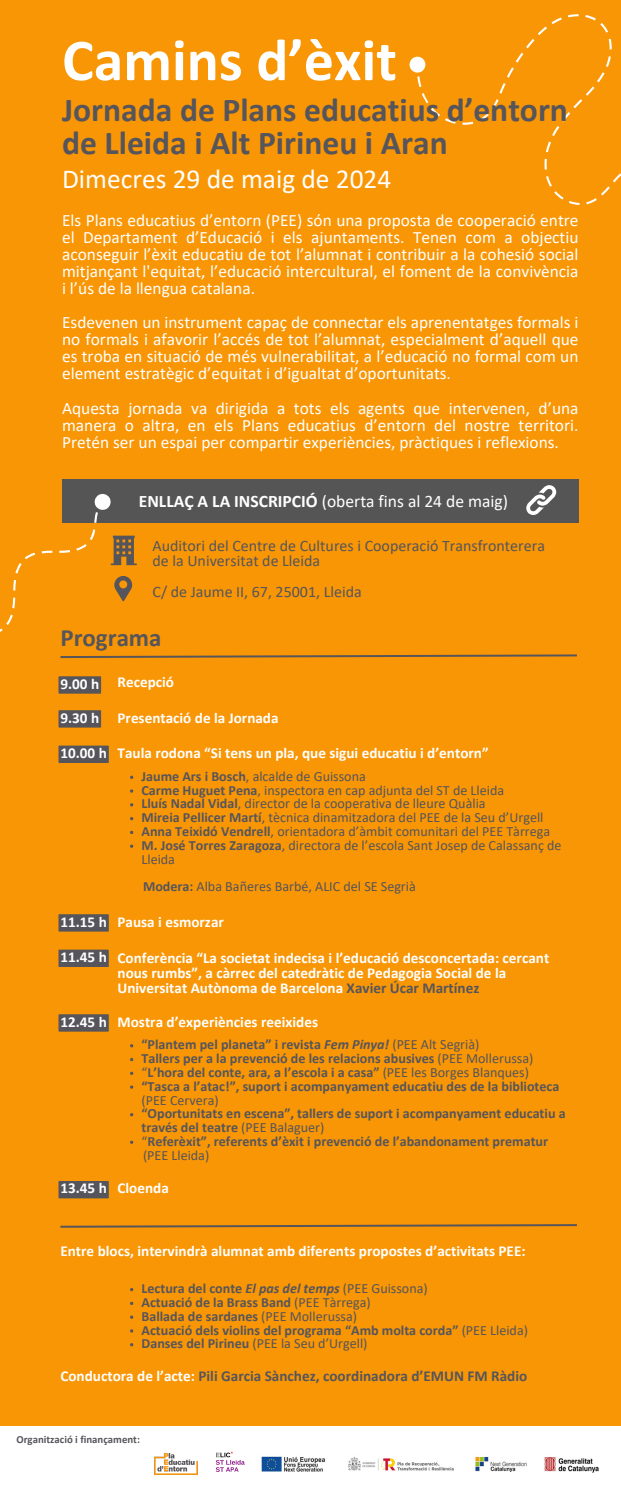
<style>
.page{position:relative;width:621px;height:1489px;background:#fff}
.page>*{position:absolute;margin:0;border:0;box-sizing:border-box;transform-origin:0 0}
.t1{font:700 59.76px "Calibri";color:#fff}
.t2{font:700 33.51px/33.4px "Calibri";color:#56555b}
.t3{font:27.39px "Calibri";color:#fff}
.t4{font:700 24.94px "Calibri";color:#56555b}
.t5{font:17.5px "Calibri";color:#fff}
.t6{font:17.32px/17.1px "Calibri";color:#fff;text-align:justify}
.t7{font:15.92px/15.4px "Calibri";color:#56555b}
.t8{font:700 15.14px/15px "Calibri";color:#fff}
.t9{font:700 15.14px "Calibri";color:#56555b}
.t10{font:700 14.09px/13.8px "Calibri";color:#56555b}
.t11{font:14.09px/13.8px "Calibri";color:#56555b}
.t12{font:700 10.76px "Calibri";color:#56555b}
.s1{font-weight:700}
.s2{color:#56555b}
.s3{font-style:italic}
.s4{font-weight:400}
.s5{color:#fff}
</style>
<div class="page">
<div style="left:0;top:0;width:620px;height:1488px;background:#f99605"></div>
<svg style="left:114px;top:535px;width:23px;height:30px"></svg>
<svg style="left:114px;top:576px;width:18px;height:26px"></svg>
<svg style="left:60px;top:1224px;width:517px;height:4px"></svg>
<svg style="left:114px;top:654px;width:463px;height:4px"></svg>
<div style="left:0;top:1426px;width:620px;height:62px;background:#fff"></div>
<img style="left:261px;top:1456px;width:338px;height:17px">
<img style="left:154px;top:1453px;width:43px;height:21px">
<img style="left:215px;top:1451px;width:30px;height:21px">
<div style="left:62px;top:479px;width:516px;height:44px;background:#555"></div>
<svg style="left:409px;top:14px;width:211px;height:191px"></svg>
<svg style="left:0;top:494px;width:114px;height:234px"></svg>
<div style="left:58px;top:676px;width:43px;height:17px;background:#56555b"></div>
<div style="left:58px;top:914px;width:51px;height:17px;background:#56555b"></div>
<div style="left:58px;top:1014px;width:51px;height:17px;background:#56555b"></div>
<div style="left:58px;top:1181px;width:51px;height:17px;background:#56555b"></div>
<div style="left:58px;top:949px;width:51px;height:18px;background:#56555b"></div>
<div style="left:58px;top:710px;width:43px;height:17px;background:#56555b"></div>
<div style="left:58px;top:745px;width:51px;height:18px;background:#56555b"></div>
<svg style="left:526px;top:485px;width:29px;height:30px"></svg>
<h3 class="t1" style="left:62px;top:35px;width:336px">Camins d’èxit</h3>
<h3 class="t2" style="left:62px;top:96px;width:507px">Jornada de Plans educatius d’entorn de Lleida i Alt Pirineu i Aran</h3>
<h3 class="t3" style="left:62px;top:167px;width:330px">Dimecres 29 de maig de 2024</h3>
<p class="t6" style="left:62px;top:213px;width:517px">Els Plans educatius d’entorn (PEE) són una proposta de cooperació entre el Departament d’Educació i els ajuntaments. Tenen com a objectiu aconseguir l’èxit educatiu de tot l’alumnat i contribuir a la cohesió social mitjançant l'equitat, l’educació intercultural, el foment de la convivència i l’ús de la llengua catalana.</p>
<h3 class="t6" style="left:62px;top:315px;width:517px">Esdevenen un instrument capaç de connectar els aprenentatges formals i no formals i afavorir l’accés de tot l’alumnat, especialment d’aquell que es troba en situació de més vulnerabilitat, a l’educació no formal com un element estratègic d’equitat i d’igualtat d’oportunitats.</h3>
<p class="t6" style="left:62px;top:401px;width:517px">Aquesta jornada va dirigida a tots els agents que intervenen, d’una manera o altra, en els Plans educatius d’entorn del nostre territori.<br>Pretén ser un espai per compartir experiències, pràctiques i reflexions.</p>
<p class="t5" style="left:139px;top:493px;width:370px"><span class="s1">ENLLAÇ A LA INSCRIPCIÓ</span> (oberta fins al 24 de maig)</p>
<p class="t7" style="left:152px;top:539px;width:393px">Auditori del Centre de Cultures i Cooperació Transfronterera de la Universitat de Lleida</p>
<h3 class="t7" style="left:152px;top:585px;width:210px">C/ de Jaume II, 67, 25001, Lleida</h3>
<h3 class="t4" style="left:60px;top:627px;width:102px">Programa</h3>
<h4 class="t8" style="left:60px;top:677px;width:40px">9.00 h</h4>
<h4 class="t8" style="left:117px;top:676px;width:58px">Recepció</h4>
<p class="t8" style="left:60px;top:711px;width:40px">9.30 h</p>
<p class="t8" style="left:60px;top:746px;width:48px">10.00 h</p>
<p class="t8" style="left:117px;top:711px;width:162px">Presentació de la Jornada</p>
<h5 class="t8" style="left:117px;top:746px;width:372px">Taula rodona “Si tens un pla, que sigui educatiu i d’entorn”</h5>
<p class="t11" style="left:141px;top:770px;width:226px"><span class="s1">Jaume Ars i Bosch</span>, alcalde de Guissona</p>
<h3 class="t11" style="left:141px;top:784px;width:364px"><span class="s1">Carme Huguet Pena</span>, inspectora en cap adjunta del ST de Lleida</h3>
<h2 class="t11" style="left:141px;top:798px;width:345px"><span class="s1">Lluís Nadal Vidal</span>, director de la cooperativa de lleure Quàlia</h2>
<h4 class="t11" style="left:141px;top:811px;width:403px"><span class="s1">Mireia Pellicer Martí</span>, tècnica dinamitzadora del PEE de la Seu d’Urgell</h4>
<h4 class="t11" style="left:141px;top:825px;width:410px"><span class="s1">Anna Teixidó Vendrell</span>, orientadora d’àmbit comunitari del PEE Tàrrega</h4>
<h4 class="t11" style="left:141px;top:839px;width:421px"><span class="s1">M. José Torres Zaragoza</span>, directora de l’escola Sant Josep de Calassanç de<br>Lleida</h4>
<h4 class="t11" style="left:143px;top:880px;width:274px"><span class="s1">Modera:</span> Alba Bañeres Barbé, ALIC del SE Segrià</h4>
<h4 class="t8" style="left:60px;top:915px;width:48px">11.15 h</h4>
<h4 class="t8" style="left:117px;top:915px;width:108px">Pausa i esmorzar</h4>
<p class="t8" style="left:60px;top:950px;width:48px">11.45 h</p>
<p class="t8" style="left:117px;top:951px;width:433px">Conferència “La societat indecisa i l’educació desconcertada: cercant nous rumbs”, a càrrec del catedràtic de Pedagogia Social de la<br>Universitat Autònoma de Barcelona <span class="s2">Xavier Úcar Martínez</span></p>
<h4 class="t8" style="left:60px;top:1015px;width:48px">12.45 h</h4>
<h4 class="t8" style="left:117px;top:1015px;width:202px">Mostra d’experiències reeixides</h4>
<h4 class="t10" style="left:141px;top:1039px;width:339px">“Plantem pel planeta” i revista <span class="s3">Fem Pinya!</span> <span class="s4">(PEE Alt Segrià)</span></h4>
<h4 class="t10" style="left:141px;top:1052px;width:393px">Tallers per a la prevenció de les relacions abusives <span class="s4">(PEE Mollerussa)</span></h4>
<p class="t10" style="left:141px;top:1066px;width:389px"><span class="s4">“</span>L’hora del conte, ara, a l’escola i a casa” <span class="s4">(PEE les Borges Blanques)</span></p>
<p class="t10" style="left:141px;top:1080px;width:419px">“Tasca a l’atac!”, suport i acompanyament educatiu des de la biblioteca <span class="s4">(PEE Cervera)</span></p>
<p class="t10" style="left:141px;top:1107px;width:425px">“Oportunitats en escena”, tallers de suport i acompanyament educatiu a través del teatre <span class="s4">(PEE Balaguer)</span></p>
<p class="t10" style="left:141px;top:1135px;width:408px"><span class="s4">“</span>Referèxit”, referents d’èxit i prevenció de l’abandonament prematur</p>
<p class="t11" style="left:143px;top:1149px;width:68px">(PEE Lleida)</p>
<p class="t8" style="left:60px;top:1182px;width:48px">13.45 h</p>
<p class="t8" style="left:117px;top:1182px;width:53px">Cloenda</p>
<p class="t8" style="left:60px;top:1244px;width:466px">Entre blocs, intervindrà alumnat amb diferents propostes d’activitats PEE:</p>
<p class="t10" style="left:141px;top:1282px;width:287px">Lectura del conte <span class="s3">El pas del temps</span> <span class="s4">(PEE Guissona)</span></p>
<h5 class="t10" style="left:141px;top:1296px;width:231px">Actuació de la Brass Band <span class="s4">(PEE Tàrrega)</span></h5>
<h4 class="t10" style="left:141px;top:1310px;width:217px">Ballada de sardanes <span class="s4">(PEE Mollerussa)</span></h4>
<h4 class="t10" style="left:141px;top:1324px;width:387px">Actuació dels violins del programa “Amb molta corda” <span class="s4">(PEE Lleida)</span></h4>
<h4 class="t11" style="left:141px;top:1337px;width:227px"><span class="s1">Danses del Pirineu</span> (PEE la Seu d’Urgell)</h4>
<p class="t9" style="left:60px;top:1369px;width:468px"><span class="s5">Conductora de l’acte:</span> Pili Garcia Sànchez, coordinadora d’EMUN FM Ràdio</p>
<p class="t12" style="left:16px;top:1434px;width:125px">Organització i finançament:</p>
</div>
